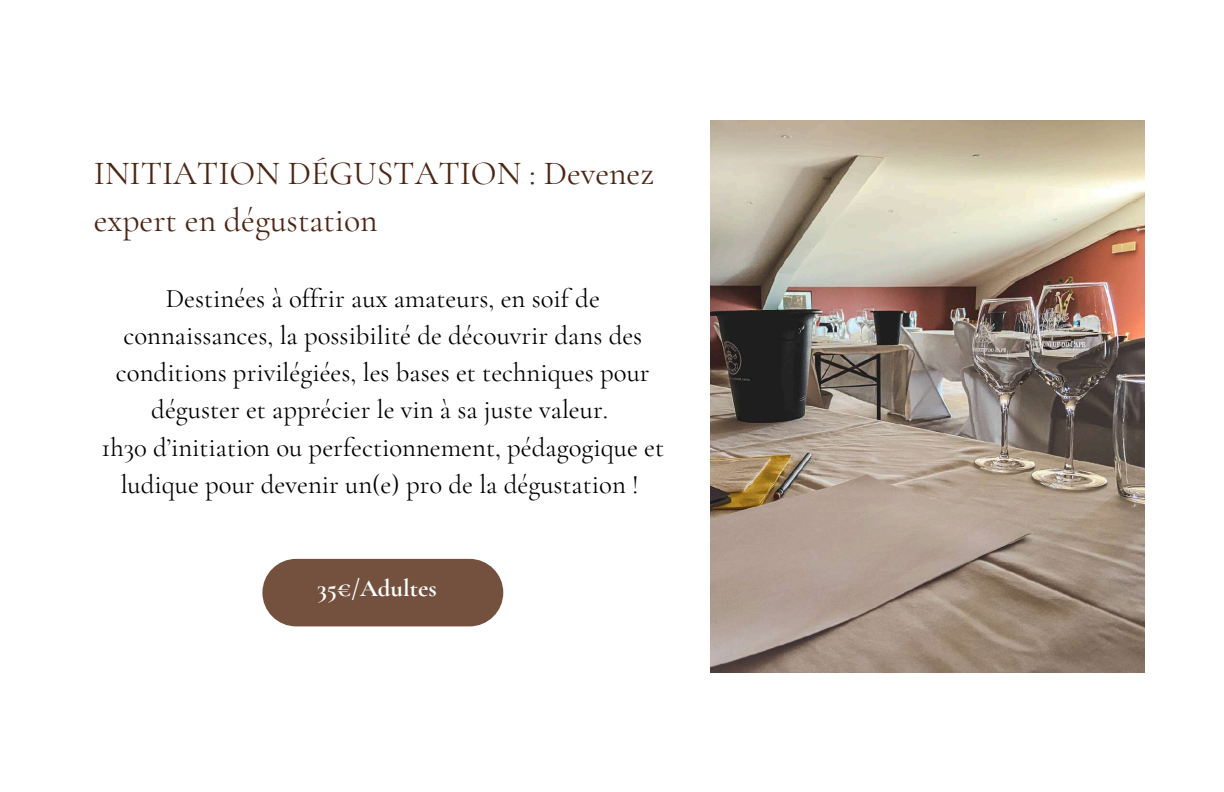
<style>
.page{position:relative;width:1224px;height:792px;background:#fff}
.page>*{position:absolute;margin:0;border:0;box-sizing:border-box;transform-origin:0 0}
.t1{font:33.7px/46.9px "Cormorant Garamond";color:#4d2513}
.t2{font:26.8px/37.2px "Cormorant Garamond";color:#000;text-align:center}
.t3{font:700 24.8px "Cormorant Garamond";color:#fff}
</style>
<div class="page">
<div style="left:262px;top:559px;width:241px;height:67px;background:#74513e;border-radius:34px"></div>
<img style="left:711px;top:120px;width:433px;height:552px">
<p class="t1" style="left:94px;top:150px;width:562px">INITIATION DÉGUSTATION : Devenez expert en dégustation</p>
<p class="t2" style="left:102px;top:280px;width:564px">Destinées à offrir aux amateurs, en soif de connaissances, la possibilité de découvrir dans des conditions privilégiées, les bases et techniques pour déguster et apprécier le vin à sa juste valeur.<br>1h30 d’initiation ou perfectionnement, pédagogique et ludique pour devenir un(e) pro de la dégustation !</p>
<p class="t3" style="left:317px;top:573px;width:121px">35€/Adultes</p>
</div>
